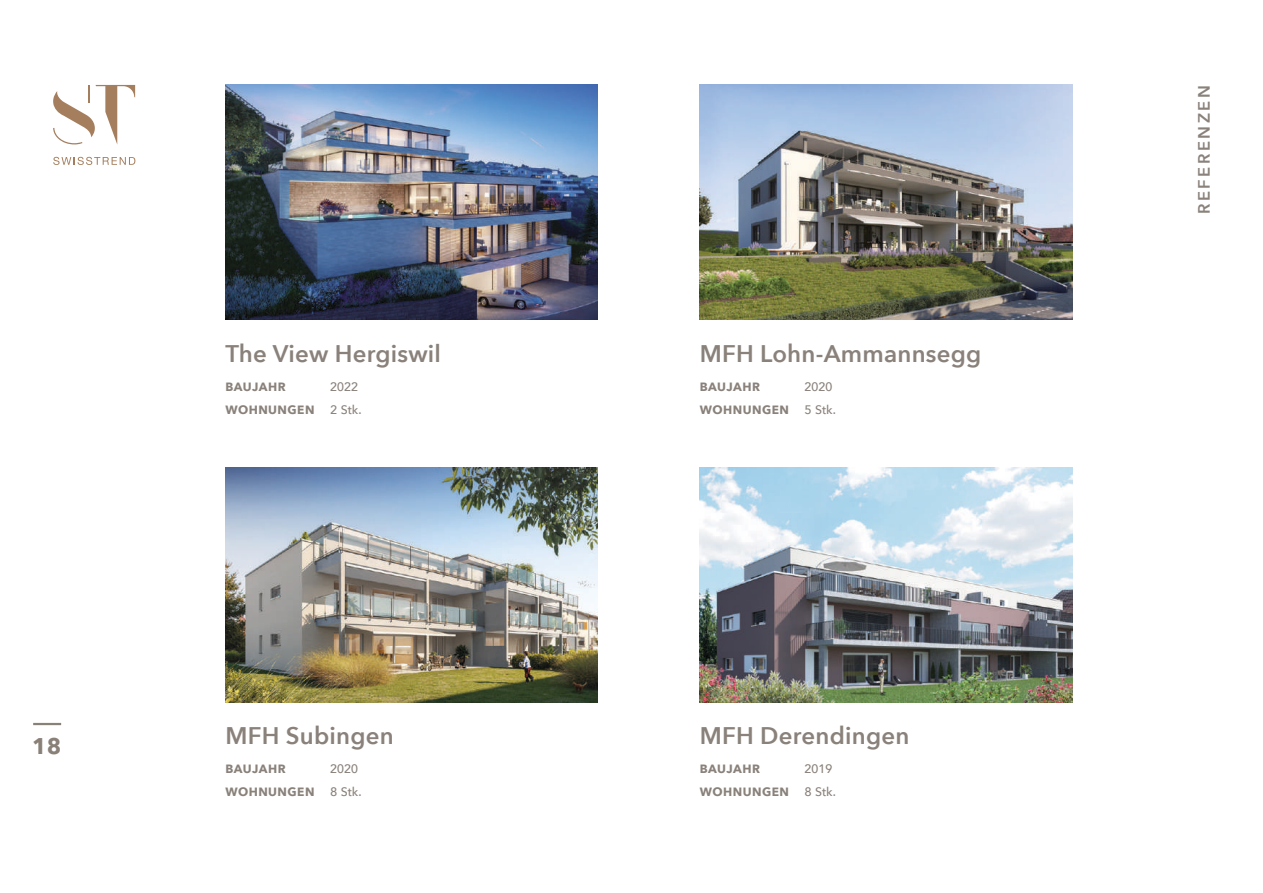
<style>
.page{position:relative;width:1263px;height:893px;background:#fff}
.page>*{position:absolute;margin:0;border:0;box-sizing:border-box;transform-origin:0 0}
.t1{font:600 24px "Avenir Next";letter-spacing:.01em;color:#89817a}
.t2{font:700 22.5px "Avenir Next Cyr";color:#898078}
.t3{font:600 16.5px "Avenir Next";letter-spacing:.15em;color:#89817a}
.t4{font:500 12.3px "Avenir Next";letter-spacing:.005em;color:#89817a}
.t5{font:500 12.3px "Avenir";letter-spacing:.015em;color:#89817a}
.t6{font:700 12px/22.5px "Avenir Next";letter-spacing:.04em;color:#89817a}
</style>
<div class="page">
<svg style="left:53px;top:85px;width:82px;height:59px"></svg>
<svg style="left:53px;top:157px;width:82px;height:8px"></svg>
<img style="left:225px;top:85px;width:373px;height:234px">
<img style="left:700px;top:85px;width:372px;height:235px">
<img style="left:225px;top:467px;width:373px;height:235px">
<img style="left:700px;top:467px;width:372px;height:235px">
<hr style="left:33px;top:723px;width:28px;height:2px;background:#898078">
<h2 class="t2" style="left:32px;top:732px;width:31px">18</h2>
<h1 class="t1" style="left:225px;top:333px;width:217px">The View Hergiswil</h1>
<p class="t6" style="left:225px;top:376px;width:91px">BAUJAHR<br>WOHNUNGEN</p>
<p class="t5" style="left:330px;top:376px;width:29px">2022</p>
<p class="t4" style="left:330px;top:399px;width:33px">2 Stk.</p>
<h1 class="t1" style="left:225px;top:715px;width:170px">MFH Subingen</h1>
<p class="t6" style="left:225px;top:758px;width:91px">BAUJAHR<br>WOHNUNGEN</p>
<p class="t5" style="left:330px;top:758px;width:29px">2020</p>
<p class="t4" style="left:330px;top:781px;width:33px">8 Stk.</p>
<h1 class="t1" style="left:700px;top:333px;width:283px">MFH Lohn-Ammannsegg</h1>
<p class="t6" style="left:700px;top:376px;width:91px">BAUJAHR<br>WOHNUNGEN</p>
<p class="t5" style="left:804px;top:376px;width:29px">2020</p>
<p class="t4" style="left:804px;top:399px;width:33px">5 Stk.</p>
<h1 class="t1" style="left:700px;top:715px;width:211px">MFH Derendingen</h1>
<p class="t6" style="left:700px;top:758px;width:91px">BAUJAHR<br>WOHNUNGEN</p>
<p class="t5" style="left:804px;top:758px;width:29px">2019</p>
<p class="t4" style="left:804px;top:781px;width:33px">8 Stk.</p>
<h3 class="t3" style="left:1190px;top:214px;width:130px;rotate:-90deg">REFERENZEN</h3>
</div>
